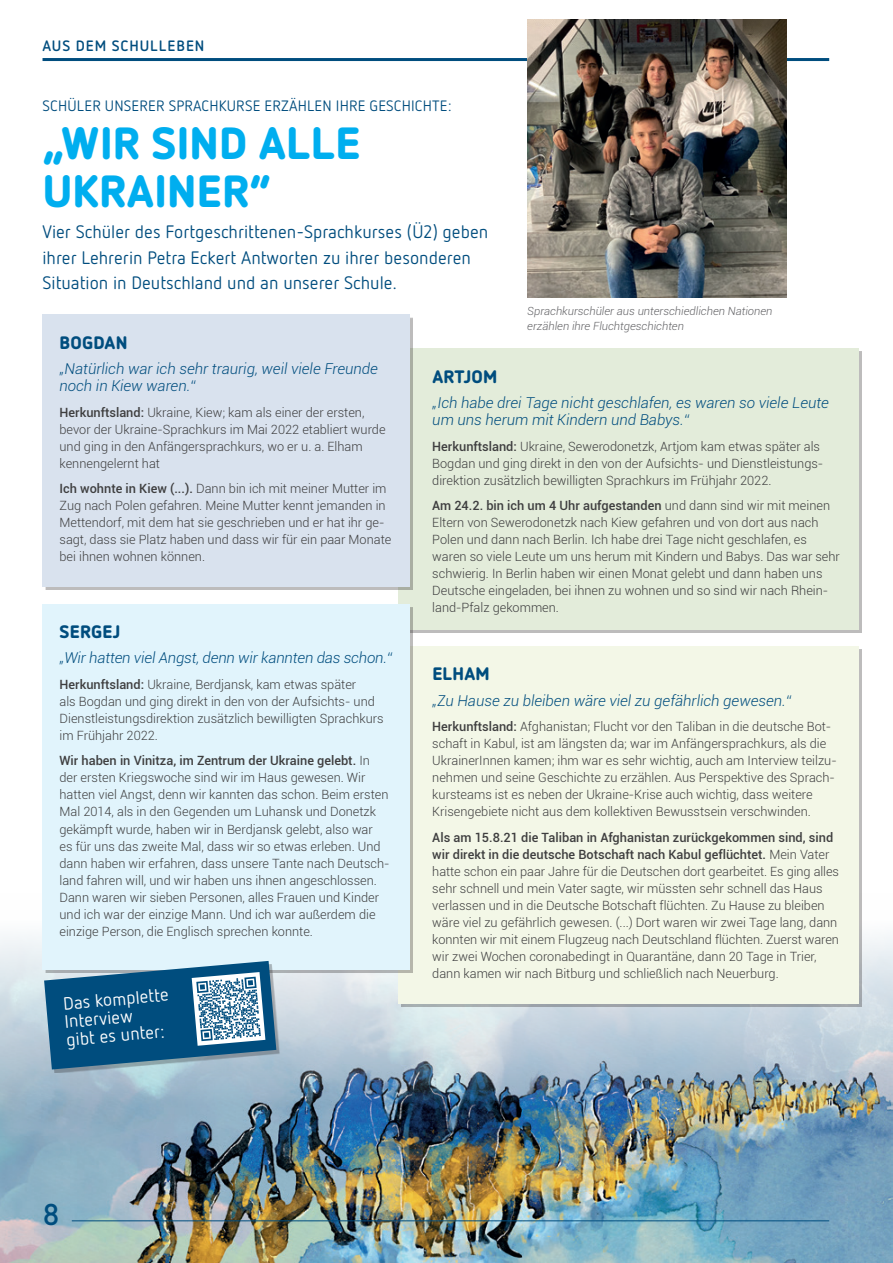
<style>
.page{position:relative;width:893px;height:1263px;background:#fff}
.page>*{position:absolute;margin:0;border:0;box-sizing:border-box;transform-origin:0 0}
.t1{font:900 45px/48px "Netto OT";letter-spacing:.005em;color:#00aeef}
.t2{font:700 30px "Netto OT";color:#004d7e}
.t3{font:18px/25.5px "Netto OT";color:#004d7e}
.t4{font:18px/18px "Netto OT";color:#fff}
.t5{font:900 18px "Netto OT";letter-spacing:.01em;color:#004d7e}
.t6{font:italic 300 15px/17px "Roboto";color:#004d7e}
.t7{font:15px "Netto OT";letter-spacing:.01em;color:#004d7e}
.t8{font:700 15px "Netto OT";letter-spacing:.06em;color:#004d7e}
.t9{font:300 12.75px/17px "Roboto";color:#3e3e3f}
.t10{font:italic 300 11.25px/15.5px "Roboto";color:#636366}
.s1{font-weight:500}
</style>
<div class="page">
<img style="left:0;top:893px;width:893px;height:370px">
<div style="left:398px;top:348px;width:461px;height:281px;background:#e3ecda"></div>
<div style="left:398px;top:646px;width:461px;height:357px;background:#f3f7e7"></div>
<hr style="left:72px;top:1220px;width:757px;height:1px;background:#004d7e">
<hr style="left:43px;top:58px;width:786px;height:3px;background:#004d7e">
<img style="left:527px;top:19px;width:259px;height:279px">
<div style="left:43px;top:315px;width:367px;height:272px;background:#d9e2ee"></div>
<div style="left:43px;top:604px;width:367px;height:365px;background:#e1f4fc"></div>
<div style="left:47px;top:964px;width:232px;height:108px;background:#231f20;opacity:.3"></div>
<svg style="left:44px;top:961px;width:232px;height:108px;background:#437b9e"></svg>
<p class="t8" style="left:43px;top:36px;width:163px">AUS DEM SCHULLEBEN</p>
<p class="t7" style="left:43px;top:96px;width:410px">SCHÜLER UNSERER SPRACHKURSE ERZÄHLEN IHRE GESCHICHTE:</p>
<h1 class="t1" style="left:43px;top:117px;width:319px">„WIR SIND ALLE<br>UKRAINER“</h1>
<h3 class="t3" style="left:43px;top:219px;width:447px">Vier Schüler des Fortgeschrittenen-Sprachkurses (Ü2) geben ihrer Lehrerin Petra Eckert Antworten zu ihrer besonderen<br>Situation in Deutschland und an unserer Schule.</h3>
<p class="t10" style="left:527px;top:303px;width:247px">Sprachkurschüler aus unterschiedlichen Nationen erzählen ihre Fluchtgeschichten</p>
<h3 class="t5" style="left:60px;top:331px;width:69px">BOGDAN</h3>
<p class="t6" style="left:60px;top:360px;width:320px">„Natürlich war ich sehr traurig, weil viele Freunde noch in Kiew waren.“</p>
<p class="t9" style="left:60px;top:403px;width:328px"><span class="s1">Herkunftsland:</span> Ukraine, Kiew; kam als einer der ersten, bevor der Ukraine-Sprachkurs im Mai 2022 etabliert wurde und ging in den Anfängersprachkurs, wo er u. a. Elham kennengelernt hat</p>
<p class="t9" style="left:60px;top:480px;width:333px"><span class="s1">Ich wohnte in Kiew (...).</span> Dann bin ich mit meiner Mutter im Zug nach Polen gefahren. Meine Mutter kennt jemanden in Mettendorf, mit dem hat sie geschrieben und er hat ihr ge&shy;sagt, dass sie Platz haben und dass wir für ein paar Monate bei ihnen wohnen können.</p>
<h3 class="t5" style="left:60px;top:620px;width:62px">SERGEJ</h3>
<p class="t6" style="left:60px;top:649px;width:334px">„Wir hatten viel Angst, denn wir kannten das schon.“</p>
<p class="t9" style="left:60px;top:675px;width:326px"><span class="s1">Herkunftsland:</span> Ukraine, Berdjansk, kam etwas später<br>als Bogdan und ging direkt in den von der Aufsichts- und Dienstleistungsdirektion zusätzlich bewilligten Sprachkurs im Frühjahr 2022.</p>
<p class="t9" style="left:60px;top:752px;width:331px"><span class="s1">Wir haben in Vinitza, im Zentrum der Ukraine gelebt.</span> In der ersten Kriegswoche sind wir im Haus gewesen. Wir hatten viel Angst, denn wir kannten das schon. Beim ersten Mal 2014, als in den Gegenden um Luhansk und Donetzk gekämpft wurde, haben wir in Berdjansk gelebt, also war<br>es für uns das zweite Mal, dass wir so etwas erleben. Und dann haben wir erfahren, dass unsere Tante nach Deutsch&shy;land fahren will, und wir haben uns ihnen angeschlossen.<br>Dann waren wir sieben Personen, alles Frauen und Kinder und ich war der einzige Mann. Und ich war außerdem die einzige Person, die Englisch sprechen konnte.</p>
<h3 class="t4" style="left:62px;top:994px;width:107px;rotate:-5deg">Das komplette<br>Interview<br>gibt es unter:</h3>
<h3 class="t5" style="left:432px;top:365px;width:66px">ARTJOM</h3>
<p class="t6" style="left:432px;top:394px;width:398px">„Ich habe drei Tage nicht geschlafen, es waren so viele Leute um uns herum mit Kindern und Babys.“</p>
<p class="t9" style="left:432px;top:437px;width:391px;text-align:justify"><span class="s1">Herkunftsland:</span> Ukraine, Sewerodonetzk, Artjom kam etwas später als Bogdan und ging direkt in den von der Aufsichts- und Dienstleistungs&shy;direktion zusätzlich bewilligten Sprachkurs im Frühjahr 2022.</p>
<p class="t9" style="left:432px;top:497px;width:409px"><span class="s1">Am 24.2. bin ich um 4 Uhr aufgestanden</span> und dann sind wir mit meinen Eltern von Sewerodonetzk nach Kiew gefahren und von dort aus nach Polen und dann nach Berlin. Ich habe drei Tage nicht geschlafen, es waren so viele Leute um uns herum mit Kindern und Babys. Das war sehr schwierig. In Berlin haben wir einen Monat gelebt und dann haben uns Deutsche eingeladen, bei ihnen zu wohnen und so sind wir nach Rhein&shy;land-Pfalz gekommen.</p>
<h3 class="t5" style="left:432px;top:662px;width:59px">ELHAM</h3>
<p class="t6" style="left:432px;top:692px;width:360px">„Zu Hause zu bleiben wäre viel zu gefährlich gewesen.“</p>
<p class="t9" style="left:432px;top:718px;width:406px"><span class="s1">Herkunftsland:</span> Afghanistan; Flucht vor den Taliban in die deutsche Bot&shy;schaft in Kabul, ist am längsten da; war im Anfängersprachkurs, als die UkrainerInnen kamen; ihm war es sehr wichtig, auch am Interview teilzu&shy;nehmen und seine Geschichte zu erzählen. Aus Perspektive des Sprach&shy;kursteams ist es neben der Ukraine-Krise auch wichtig, dass weitere Krisengebiete nicht aus dem kollektiven Bewusstsein verschwinden.</p>
<p class="t9" style="left:432px;top:828px;width:408px"><span class="s1">Als am 15.8.21 die Taliban in Afghanistan zurückgekommen sind, sind wir direkt in die deutsche Botschaft nach Kabul geflüchtet.</span> Mein Vater hatte schon ein paar Jahre für die Deutschen dort gearbeitet. Es ging alles sehr schnell und mein Vater sagte, wir müssten sehr schnell das Haus verlassen und in die Deutsche Botschaft flüchten. Zu Hause zu bleiben wäre viel zu gefährlich gewesen. (...) Dort waren wir zwei Tage lang, dann konnten wir mit einem Flugzeug nach Deutschland flüchten. Zuerst waren wir zwei Wochen coronabedingt in Quarantäne, dann 20 Tage in Trier, dann kamen wir nach Bitburg und schließlich nach Neuerburg.</p>
<h2 class="t2" style="left:43px;top:1195px;width:19px">8</h2>
</div>
